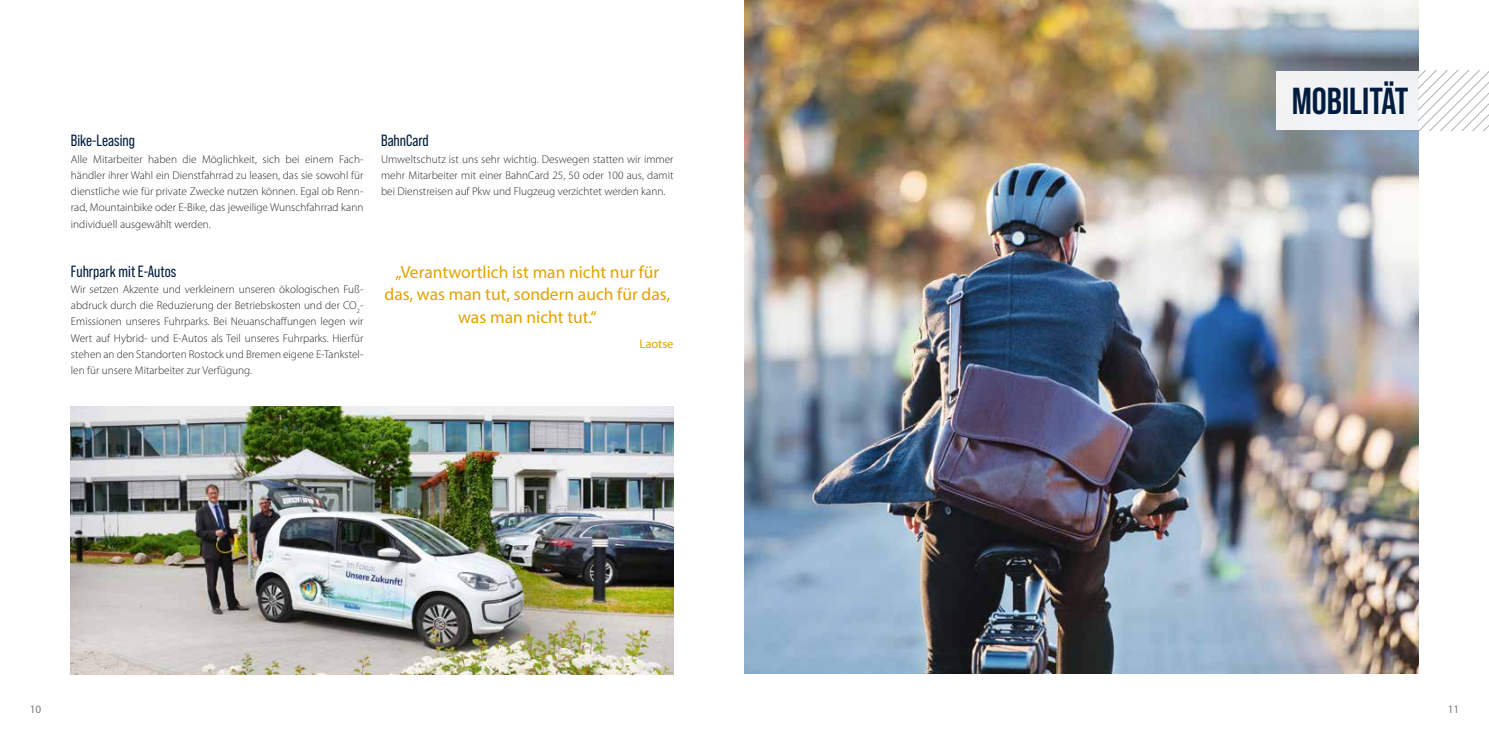
<style>
.page{position:relative;width:1489px;height:745px;background:#fff}
.page>*{position:absolute;margin:0;border:0;box-sizing:border-box;transform-origin:0 0}
.t1{font:700 37.5px "Bebas Neue Pro";color:#001d3f}
.t2{font:17.5px/22.5px "Myriad Pro";color:#e2a300;text-align:center}
.t3{font:16.25px "Bebas Neue Pro";color:#001d3f}
.t4{font:12.5px "Myriad Pro";color:#e2a300}
.t5{font:300 11.25px/16.2px "Myriad Pro";color:#272726;text-align:justify}
.t6{font:11.25px "Myriad Pro";color:#7a7b7a}
</style>
<div class="page">
<img style="left:71px;top:406px;width:602px;height:267px">
<img style="left:744px;top:0;width:673px;height:673px">
<div style="left:1276px;top:71px;width:144px;height:59px;background:#f1f3f5"></div>
<svg style="left:1418px;top:71px;width:70px;height:59px"></svg>
<h3 class="t3" style="left:71px;top:131px;width:66px">Bike-Leasing</h3>
<p class="t5" style="left:71px;top:151px;width:294px">Alle Mitarbeiter haben die Möglichkeit, sich bei einem Fach&shy;händler ihrer Wahl ein Dienstfahrrad zu leasen, das sie sowohl für dienstliche wie für private Zwecke nutzen können. Egal ob Renn&shy;rad, Mountainbike oder E-Bike, das jeweilige Wunschfahrrad kann individuell ausgewählt werden.</p>
<h3 class="t3" style="left:71px;top:261px;width:107px">Fuhrpark mit E-Autos</h3>
<p class="t5" style="left:71px;top:281px;width:294px">Wir setzen Akzente und verkleinern unseren ökologischen Fuß&shy;abdruck durch die Reduzierung der Betriebskosten und der CO<sub>2</sub>- Emissionen unseres Fuhrparks. Bei Neuanschaffungen legen wir Wert auf Hybrid- und E-Autos als Teil unseres Fuhrparks. Hierfür stehen an den Standorten Rostock und Bremen eigene E-Tankstel&shy;len für unsere Mitarbeiter zur Verfügung.</p>
<h3 class="t3" style="left:381px;top:131px;width:49px">BahnCard</h3>
<p class="t5" style="left:381px;top:151px;width:294px">Umweltschutz ist uns sehr wichtig. Deswegen statten wir immer mehr Mitarbeiter mit einer BahnCard 25, 50 oder 100 aus, damit bei Dienstreisen auf Pkw und Flugzeug verzichtet werden kann.</p>
<h2 class="t2" style="left:384px;top:260px;width:287px">„Verantwortlich ist man nicht nur für das, was man tut, sondern auch für das, was man nicht tut.“</h2>
<p class="t4" style="left:639px;top:336px;width:36px">Laotse</p>
<h1 class="t1" style="left:1291px;top:79px;width:118px">MOBILITÄT</h1>
<p class="t6" style="left:30px;top:702px;width:13px">10</p>
<p class="t6" style="left:1447px;top:702px;width:13px">11</p>
</div>
